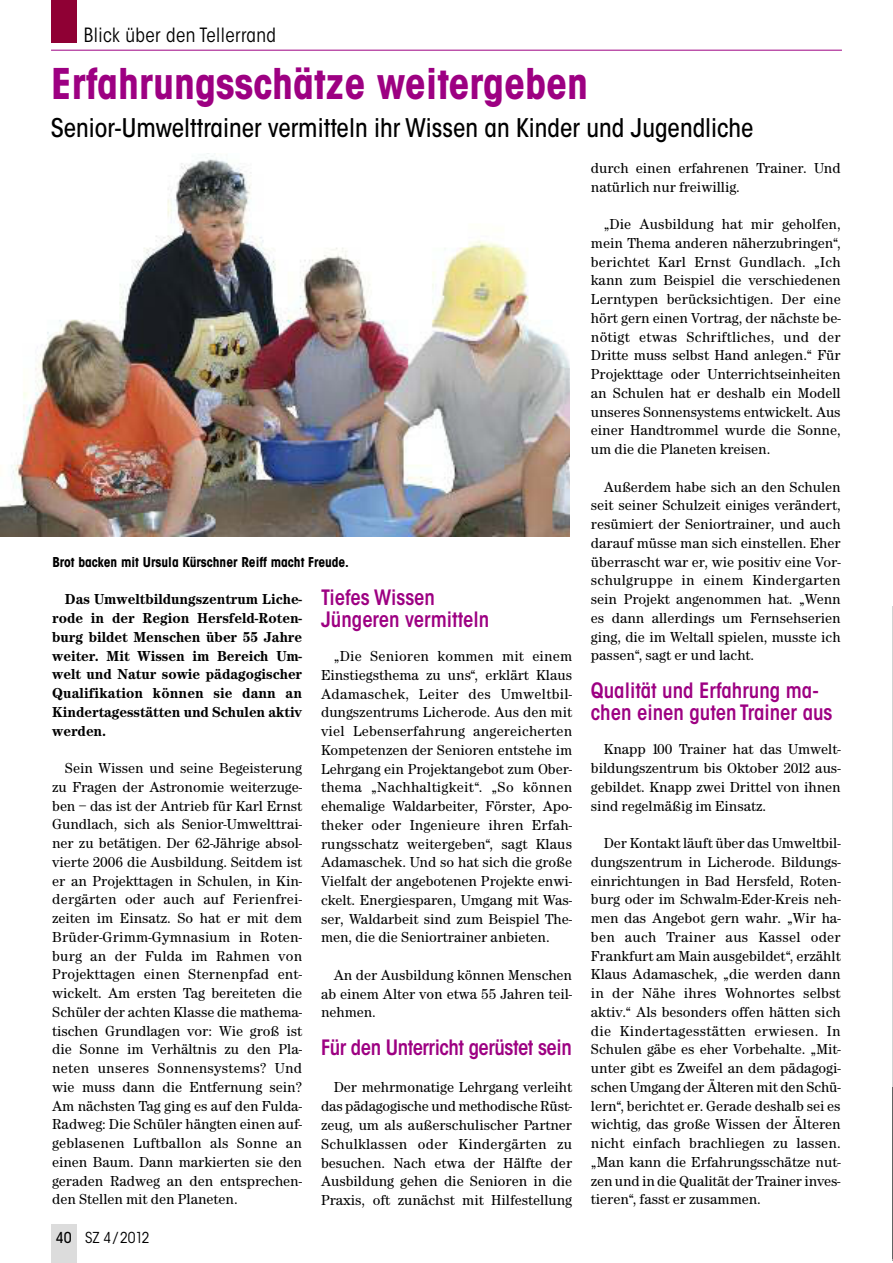
<style>
.page{position:relative;width:893px;height:1263px;background:#fff}
.page>*{position:absolute;margin:0;border:0;box-sizing:border-box;transform-origin:0 0}
.t1{font:700 condensed 42px "ITC Avant Garde Std";color:#9d0082}
.t2{font:500 condensed 25.5px "ITC Avant Garde Std";color:#000}
.t3{font:600 condensed 21px/21.8px "ITC Avant Garde Std";color:#9d0082}
.t4{font:600 condensed 21px "ITC Avant Garde Std";letter-spacing:-.02em;color:#9d0082}
.t5{font:condensed 19.5px "ITC Avant Garde Std";letter-spacing:.02em;color:#000}
.t6{font:15px/18.8px "Century";color:#000;text-align:justify;scale:.95 1}
.t7{font:15px/18.8px "Century Bld";color:#000;text-align:justify;scale:.95 1}
.t8{font:condensed 15px "ITC Avant Garde Std";color:#000}
.t9{font:700 condensed 13.5px "ITC Avant Garde Std";color:#000}
.s1{font-weight:500}
</style>
<div class="page">
<hr style="left:892px;top:607px;width:1px;height:480px;background:#d2d2d2">
<hr style="left:892px;top:1087px;width:1px;height:172px;background:#626262">
<div style="left:51px;top:1224px;width:26px;height:39px;background:#dcdcdc"></div>
<div style="left:51px;top:0;width:26px;height:43px;background:#8f0034"></div>
<hr style="left:51px;top:50px;width:791px;height:1px;background:#9d0082">
<img style="left:0;top:153px;width:570px;height:383px">
<h3 class="t5" style="left:84px;top:28px;width:194px">Blick über den Tellerrand</h3>
<h1 class="t1" style="left:51px;top:68px;width:539px">Erfahrungsschätze weitergeben</h1>
<h2 class="t2" style="left:51px;top:118px;width:704px">Senior-Umwelttrainer vermitteln ihr Wissen an Kinder und Jugendliche</h2>
<p class="t6" style="left:591px;top:160px;width:264px">durch einen erfahrenen Trainer. Und natürlich nur freiwillig.</p>
<p class="t6" style="left:591px;top:216px;width:264px;text-indent:13px">„Die Ausbildung hat mir geholfen, mein Thema anderen näherzubringen“, berichtet Karl Ernst Gundlach. „Ich kann zum Beispiel die verschiedenen Lerntypen berücksichtigen. Der eine hört gern einen Vortrag, der nächste be&shy;nötigt etwas Schriftliches, und der Dritte muss selbst Hand anlegen.“ Für Projekttage oder Unterrichtseinheiten an Schulen hat er deshalb ein Modell unseres Sonnensystems entwickelt. Aus einer Handtrommel wurde die Sonne, um die die Planeten kreisen.</p>
<p class="t6" style="left:591px;top:479px;width:264px;text-indent:13px">Außerdem habe sich an den Schulen seit seiner Schulzeit einiges verändert, resümiert der Seniortrainer, und auch darauf müsse man sich einstellen. Eher überrascht war er, wie positiv eine Vor&shy;schulgruppe in einem Kindergarten sein Projekt angenommen hat. „Wenn es dann allerdings um Fernsehserien ging, die im Weltall spielen, musste ich passen“, sagt er und lacht.</p>
<h3 class="t3" style="left:591px;top:681px;width:243px">Qualität und Erfahrung ma&shy;chen einen guten Trainer aus</h3>
<p class="t6" style="left:591px;top:741px;width:264px;text-indent:13px">Knapp 100 Trainer hat das Umwelt&shy;bildungszentrum bis Oktober 2012 aus&shy;gebildet. Knapp zwei Drittel von ihnen sind regelmäßig im Einsatz.</p>
<p class="t6" style="left:591px;top:835px;width:264px;text-indent:13px">Der Kontakt läuft über das Umweltbil&shy;dungszentrum in Licherode. Bildungs&shy;einrichtungen in Bad Hersfeld, Roten&shy;burg oder im Schwalm-Eder-Kreis neh&shy;men das Angebot gern wahr. „Wir ha&shy;ben auch Trainer aus Kassel oder Frankfurt am Main ausgebildet“, erzählt Klaus Adamaschek, „die werden dann in der Nähe ihres Wohnortes selbst aktiv.“ Als besonders offen hätten sich die Kindertagesstätten erwiesen. In Schulen gäbe es eher Vorbehalte. „Mit&shy;unter gibt es Zweifel an dem pädagogi&shy;schen Umgang der Älteren mit den Schü&shy;lern“, berichtet er. Gerade deshalb sei es wichtig, das große Wissen der Älteren nicht einfach brachliegen zu lassen. „Man kann die Erfahrungsschätze nut&shy;zen und in die Qualität der Trainer inves&shy;tieren“, fasst er zusammen.</p>
<p class="t9" style="left:52px;top:557px;width:298px">Brot backen mit Ursula Kürschner Reiff macht Freude.</p>
<h3 class="t3" style="left:321px;top:588px;width:170px">Tiefes Wissen<br>Jüngeren vermitteln</h3>
<p class="t6" style="left:321px;top:648px;width:266px;text-indent:13px">„Die Senioren kommen mit einem Einstiegsthema zu uns“, erklärt Klaus Adamaschek, Leiter des Umweltbil&shy;dungszentrums Licherode. Aus den mit viel Lebenserfahrung angereicherten Kompetenzen der Senioren entstehe im Lehrgang ein Projektangebot zum Ober&shy;thema „Nachhaltigkeit“. „So können ehemalige Waldarbeiter, Förster, Apo&shy;theker oder Ingenieure ihren Erfah&shy;rungsschatz weitergeben“, sagt Klaus Adamaschek. Und so hat sich die große Vielfalt der angebotenen Projekte enwi&shy;ckelt. Energiesparen, Umgang mit Was&shy;ser, Waldarbeit sind zum Beispiel The&shy;men, die die Seniortrainer anbieten.</p>
<p class="t6" style="left:321px;top:967px;width:266px;text-indent:13px">An der Ausbildung können Menschen ab einem Alter von etwa 55 Jahren teil&shy;nehmen.</p>
<h3 class="t4" style="left:321px;top:1039px;width:252px">Für den Unterricht gerüstet sein</h3>
<p class="t6" style="left:321px;top:1079px;width:266px;text-indent:13px">Der mehrmonatige Lehrgang verleiht das pädagogische und methodische Rüst&shy;zeug, um als außerschulischer Partner Schulklassen oder Kindergärten zu besuchen. Nach etwa der Hälfte der Ausbildung gehen die Senioren in die Praxis, oft zunächst mit Hilfestellung</p>
<p class="t7" style="left:52px;top:591px;width:265px;text-indent:13px">Das Umweltbildungszentrum Liche&shy;rode in der Region Hersfeld-Roten&shy;burg bildet Menschen über 55 Jahre weiter. Mit Wissen im Bereich Um&shy;welt und Natur sowie pädagogischer Qualifikation können sie dann an Kindertagesstätten und Schulen aktiv werden.</p>
<p class="t6" style="left:52px;top:760px;width:265px;text-indent:13px">Sein Wissen und seine Begeisterung zu Fragen der Astronomie weiterzuge&shy;ben – das ist der Antrieb für Karl Ernst Gundlach, sich als Senior-Umwelttrai&shy;ner zu betätigen. Der 62-Jährige absol&shy;vierte 2006 die Ausbildung. Seitdem ist er an Projekttagen in Schulen, in Kin&shy;dergärten oder auch auf Ferienfrei&shy;zeiten im Einsatz. So hat er mit dem Brüder-Grimm-Gymnasium in Roten&shy;burg an der Fulda im Rahmen von Projekttagen einen Sternenpfad ent&shy;wickelt. Am ersten Tag bereiteten die Schüler der achten Klasse die mathema&shy;tischen Grundlagen vor: Wie groß ist die Sonne im Verhältnis zu den Pla&shy;neten unseres Sonnensystems? Und wie muss dann die Entfernung sein?<br>Am nächsten Tag ging es auf den Fulda-Radweg: Die Schüler hängten einen auf&shy;geblasenen Luftballon als Sonne an einen Baum. Dann markierten sie den geraden Radweg an den entsprechen&shy;den Stellen mit den Planeten.</p>
<p class="t8" style="left:56px;top:1232px;width:95px"><span class="s1">40</span> SZ 4 / 2012</p>
</div>
